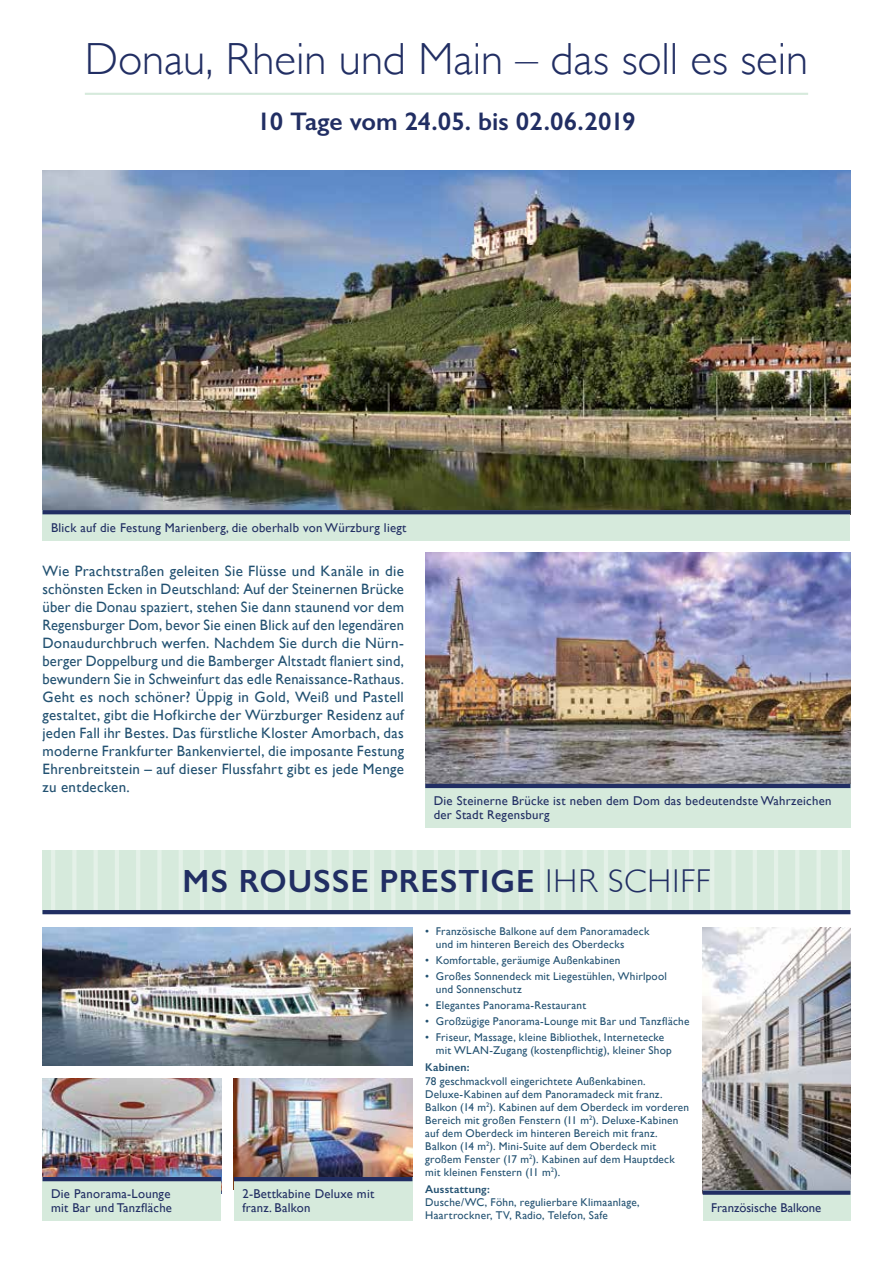
<style>
.page{position:relative;width:893px;height:1263px;background:#fff}
.page>*{position:absolute;margin:0;border:0;box-sizing:border-box;transform-origin:0 0}
.t1{font:300 45px "Gill Sans";letter-spacing:-.005em;color:#212e63}
.t2{font:600 32.25px "Gill Sans";letter-spacing:.03em;color:#212e63}
.t3{font:600 25.5px "Gill Sans";letter-spacing:-.005em;color:#212e63}
.t4{font:15px/18px "Gill Sans";letter-spacing:.02em;color:#225171;text-align:justify}
.t5{font:12.75px/13.5px "Gill Sans";letter-spacing:.02em;color:#212e63}
.t6{font:12.75px "Gill Sans";color:#212e63}
.t7{font:11.25px/13px "Gill Sans";letter-spacing:.02em;color:#225171}
.t8{font:600 11.25px "Gill Sans";letter-spacing:.02em;color:#225171}
.s1{font-weight:300;font-size:33px}
</style>
<div class="page">
<hr style="left:85px;top:93px;width:723px;height:2px;background:#d6eadc">
<img style="left:43px;top:927px;width:369px;height:138px">
<div style="left:43px;top:850px;width:807px;height:64px;background:#d6eadc"></div>
<div style="left:242px;top:850px;width:5px;height:64px;background:#e4f1e8"></div>
<hr style="left:455px;top:850px;width:4px;height:64px;background:#e4f1e8">
<hr style="left:349px;top:850px;width:4px;height:64px;background:#e4f1e8">
<hr style="left:285px;top:850px;width:4px;height:64px;background:#e4f1e8">
<div style="left:497px;top:850px;width:5px;height:64px;background:#e4f1e8"></div>
<hr style="left:391px;top:850px;width:4px;height:64px;background:#e4f1e8">
<hr style="left:264px;top:850px;width:4px;height:64px;background:#e4f1e8">
<hr style="left:476px;top:850px;width:4px;height:64px;background:#e4f1e8">
<hr style="left:370px;top:850px;width:4px;height:64px;background:#e4f1e8">
<hr style="left:306px;top:850px;width:4px;height:64px;background:#e4f1e8">
<hr style="left:519px;top:850px;width:4px;height:64px;background:#e4f1e8">
<hr style="left:200px;top:850px;width:4px;height:64px;background:#e4f1e8">
<div style="left:412px;top:850px;width:5px;height:64px;background:#e4f1e8"></div>
<div style="left:327px;top:850px;width:5px;height:64px;background:#e4f1e8"></div>
<hr style="left:540px;top:850px;width:4px;height:64px;background:#e4f1e8">
<hr style="left:221px;top:850px;width:4px;height:64px;background:#e4f1e8">
<hr style="left:434px;top:850px;width:4px;height:64px;background:#e4f1e8">
<hr style="left:115px;top:850px;width:4px;height:64px;background:#e4f1e8">
<div style="left:157px;top:850px;width:5px;height:64px;background:#e4f1e8"></div>
<hr style="left:51px;top:850px;width:4px;height:64px;background:#e4f1e8">
<hr style="left:136px;top:850px;width:4px;height:64px;background:#e4f1e8">
<hr style="left:179px;top:850px;width:4px;height:64px;background:#e4f1e8">
<div style="left:72px;top:850px;width:5px;height:64px;background:#e4f1e8"></div>
<hr style="left:94px;top:850px;width:4px;height:64px;background:#e4f1e8">
<hr style="left:583px;top:850px;width:4px;height:64px;background:#e4f1e8">
<hr style="left:795px;top:850px;width:4px;height:64px;background:#e4f1e8">
<hr style="left:689px;top:850px;width:4px;height:64px;background:#e4f1e8">
<hr style="left:625px;top:850px;width:4px;height:64px;background:#e4f1e8">
<hr style="left:838px;top:850px;width:4px;height:64px;background:#e4f1e8">
<div style="left:731px;top:850px;width:5px;height:64px;background:#e4f1e8"></div>
<hr style="left:604px;top:850px;width:4px;height:64px;background:#e4f1e8">
<div style="left:816px;top:850px;width:5px;height:64px;background:#e4f1e8"></div>
<hr style="left:710px;top:850px;width:4px;height:64px;background:#e4f1e8">
<div style="left:646px;top:850px;width:5px;height:64px;background:#e4f1e8"></div>
<hr style="left:753px;top:850px;width:4px;height:64px;background:#e4f1e8">
<hr style="left:668px;top:850px;width:4px;height:64px;background:#e4f1e8">
<div style="left:561px;top:850px;width:5px;height:64px;background:#e4f1e8"></div>
<hr style="left:774px;top:850px;width:4px;height:64px;background:#e4f1e8">
<hr style="left:43px;top:910px;width:807px;height:4px;background:#212e63">
<img style="left:703px;top:927px;width:147px;height:263px">
<div style="left:703px;top:1190px;width:147px;height:30px;background:#d6eadc"></div>
<div style="left:703px;top:1190px;width:147px;height:5px;background:#212e63"></div>
<img style="left:234px;top:1078px;width:178px;height:99px">
<div style="left:234px;top:1177px;width:178px;height:43px;background:#d6eadc"></div>
<hr style="left:234px;top:1177px;width:178px;height:4px;background:#212e63">
<img style="left:43px;top:170px;width:807px;height:340px">
<img style="left:425px;top:553px;width:425px;height:231px">
<div style="left:425px;top:784px;width:425px;height:43px;background:#d6eadc"></div>
<hr style="left:425px;top:784px;width:425px;height:4px;background:#212e63">
<div style="left:43px;top:510px;width:807px;height:30px;background:#d6eadc"></div>
<svg style="left:43px;top:510px;width:807px;height:4px;background:#253266"></svg>
<img style="left:43px;top:1078px;width:178px;height:99px">
<div style="left:43px;top:1177px;width:178px;height:43px;background:#d6eadc"></div>
<hr style="left:43px;top:1177px;width:178px;height:4px;background:#212e63">
<h1 class="t1" style="left:85px;top:23px;width:725px">Donau, Rhein und Main – das soll es sein</h1>
<h3 class="t3" style="left:257px;top:106px;width:380px">10 Tage vom 24.05. bis 02.06.2019</h3>
<p class="t5" style="left:51px;top:520px;width:357px">Blick auf die Festung Marienberg, die oberhalb von Würzburg liegt</p>
<p class="t4" style="left:43px;top:562px;width:363px">Wie Prachtstraßen geleiten Sie Flüsse und Kanäle in die schönsten Ecken in Deutschland: Auf der Steinernen Brücke über die Donau spaziert, stehen Sie dann staunend vor dem Regensburger Dom, bevor Sie einen Blick auf den legendären Donaudurchbruch werfen. Nachdem Sie durch die Nürn&shy;berger Doppelburg und die Bamberger Altstadt flaniert sind, bewundern Sie in Schweinfurt das edle Renaissance-Rathaus.<br>Geht es noch schöner? Üppig in Gold, Weiß und Pastell gestaltet, gibt die Hofkirche der Würzburger Residenz auf jeden Fall ihr Bestes. Das fürstliche Kloster Amorbach, das moderne Frankfurter Bankenviertel, die imposante Festung Ehrenbreitstein – auf dieser Flussfahrt gibt es jede Menge zu entdecken.</p>
<p class="t5" style="left:434px;top:794px;width:399px">Die Steinerne Brücke ist neben dem Dom das bedeutendste Wahrzeichen der Stadt Regensburg</p>
<p class="t5" style="left:51px;top:1187px;width:123px">Die Panorama-Lounge mit Bar und Tanzfläche</p>
<h2 class="t2" style="left:183px;top:861px;width:529px">MS ROUSSE PRESTIGE <span class="s1">IHR SCHIFF</span></h2>
<p class="t7" style="left:436px;top:924px;width:215px;text-indent:-11px">• Französische Balkone auf dem Panoramadeck und im hinteren Bereich des Oberdecks</p>
<p class="t7" style="left:425px;top:953px;width:197px">• Komfortable, geräumige Außenkabinen</p>
<p class="t7" style="left:436px;top:969px;width:233px;text-indent:-11px">• Großes Sonnendeck mit Liegestühlen, Whirlpool und Sonnenschutz</p>
<p class="t7" style="left:425px;top:998px;width:162px">• Elegantes Panorama-Restaurant</p>
<p class="t7" style="left:425px;top:1014px;width:266px">• Großzügige Panorama-Lounge mit Bar und Tanzfläche</p>
<p class="t7" style="left:436px;top:1031px;width:237px;text-indent:-11px">• Friseur, Massage, kleine Bibliothek, Internetecke mit WLAN-Zugang (kostenpflichtig), kleiner Shop</p>
<p class="t8" style="left:425px;top:1061px;width:46px">Kabinen:</p>
<p class="t7" style="left:425px;top:1074px;width:265px">78 geschmackvoll eingerichtete Außenkabinen.<br>Deluxe-Kabinen auf dem Panoramadeck mit franz.<br>Balkon (14 m<sup>2</sup>). Kabinen auf dem Oberdeck im vorderen Bereich mit großen Fenstern (11 m<sup>2</sup>). Deluxe-Kabinen auf dem Oberdeck im hinteren Bereich mit franz.<br>Balkon (14 m<sup>2</sup>). Mini-Suite auf dem Oberdeck mit großem Fenster (17 m<sup>2</sup>). Kabinen auf dem Hauptdeck mit kleinen Fenstern (11 m<sup>2</sup>).</p>
<p class="t8" style="left:425px;top:1182px;width:66px">Ausstattung:</p>
<p class="t7" style="left:425px;top:1196px;width:216px">Dusche/WC, Föhn, regulierbare Klimaanlage,<br>Haartrockner, TV, Radio, Telefon, Safe</p>
<p class="t6" style="left:711px;top:1200px;width:112px">Französische Balkone</p>
<p class="t5" style="left:242px;top:1187px;width:133px">2-Bettkabine Deluxe mit franz. Balkon</p>
</div>
